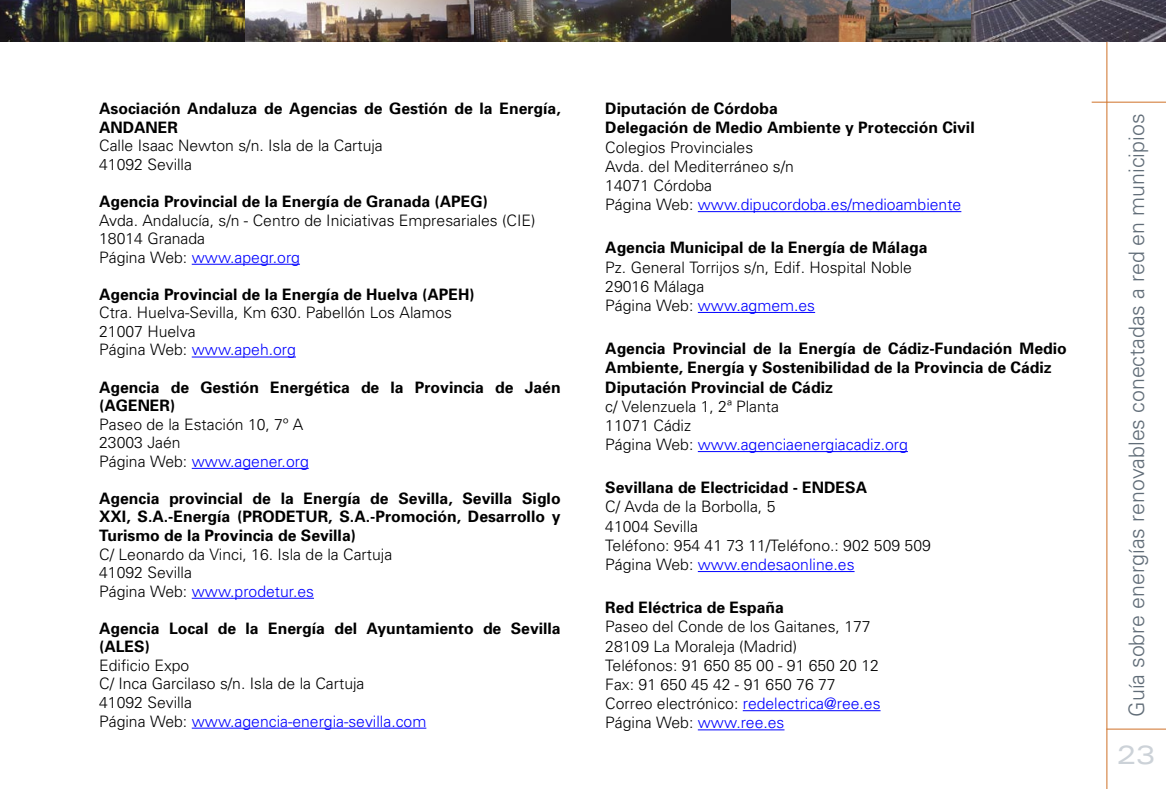
<style>
.page{position:relative;width:1166px;height:789px;background:#fff}
.page>*{position:absolute;margin:0;border:0;box-sizing:border-box;transform-origin:0 0}
.t1{font:expanded 26.25px "Univers";color:#ccd2d8}
.t2{font:300 21.35px "Univers";color:#616d78}
.t3{font:300 15.75px/18.6px "Univers";color:#000}
.t4{font:700 15.75px/18.6px "Univers";color:#000}
.s1{color:#00f}
</style>
<div class="page">
<hr style="left:1091px;top:102px;width:75px;height:1px;background:#cf7127">
<hr style="left:1106px;top:0;width:1px;height:789px;background:#cf7127">
<hr style="left:1106px;top:728px;width:60px;height:1px;background:#cf7127">
<img style="left:247px;top:0;width:720px;height:41px">
<img style="left:0;top:0;width:247px;height:41px">
<img style="left:967px;top:0;width:199px;height:41px">
<hr style="left:192px;top:264px;width:108px;height:1px;background:#00f">
<hr style="left:192px;top:357px;width:104px;height:1px;background:#00f">
<hr style="left:192px;top:468px;width:117px;height:1px;background:#00f">
<hr style="left:192px;top:598px;width:122px;height:1px;background:#00f">
<hr style="left:192px;top:728px;width:234px;height:1px;background:#00f">
<hr style="left:698px;top:211px;width:263px;height:1px;background:#00f">
<hr style="left:698px;top:312px;width:117px;height:1px;background:#00f">
<hr style="left:698px;top:451px;width:210px;height:1px;background:#00f">
<hr style="left:698px;top:571px;width:156px;height:1px;background:#00f">
<hr style="left:743px;top:710px;width:137px;height:1px;background:#00f">
<hr style="left:698px;top:729px;width:86px;height:1px;background:#00f">
<p class="t4" style="left:99px;top:99px;width:463px">Asociación Andaluza de Agencias de Gestión de la Energía,<br>ANDANER</p>
<p class="t3" style="left:99px;top:136px;width:285px">Calle Isaac Newton s/n. Isla de la Cartuja<br>41092 Sevilla</p>
<p class="t4" style="left:99px;top:192px;width:390px">Agencia Provincial de la Energía de Granada (APEG)</p>
<p class="t3" style="left:99px;top:211px;width:438px">Avda. Andalucía, s/n - Centro de Iniciativas Empresariales (CIE)<br>18014 Granada<br>Página Web: <span class="s1">www.apegr.org</span></p>
<p class="t4" style="left:99px;top:285px;width:377px">Agencia Provincial de la Energía de Huelva (APEH)</p>
<p class="t3" style="left:99px;top:303px;width:354px">Ctra. Huelva-Sevilla, Km 630. Pabellón Los Alamos<br>21007 Huelva<br>Página Web: <span class="s1">www.apeh.org</span></p>
<p class="t4" style="left:99px;top:378px;width:463px">Agencia de Gestión Energética de la Provincia de Jaén (AGENER)</p>
<p class="t3" style="left:99px;top:415px;width:211px">Paseo de la Estación 10, 7º A<br>23003 Jaén<br>Página Web: <span class="s1">www.agener.org</span></p>
<p class="t4" style="left:99px;top:489px;width:463px;text-align:justify">Agencia provincial de la Energía de Sevilla, Sevilla Siglo XXI, S.A.-Energía (PRODETUR, S.A.-Promoción, Desarrollo y Turismo de la Provincia de Sevilla)</p>
<p class="t3" style="left:99px;top:545px;width:294px">C/ Leonardo da Vinci, 16. Isla de la Cartuja<br>41092 Sevilla<br>Página Web: <span class="s1">www.prodetur.es</span></p>
<p class="t4" style="left:99px;top:619px;width:463px">Agencia Local de la Energía del Ayuntamiento de Sevilla (ALES)</p>
<p class="t3" style="left:99px;top:656px;width:329px">Edificio Expo<br>C/ Inca Garcilaso s/n. Isla de la Cartuja<br>41092 Sevilla<br>Página Web: <span class="s1">www.agencia-energia-sevilla.com</span></p>
<p class="t4" style="left:605px;top:99px;width:371px;line-height:19.1px">Diputación de Córdoba<br>Delegación de Medio Ambiente y Protección Civil</p>
<p class="t3" style="left:605px;top:137px;width:357px;line-height:19.2px">Colegios Provinciales<br>Avda. del Mediterráneo s/n<br>14071 Córdoba<br>Página Web: <span class="s1">www.dipucordoba.es/medioambiente</span></p>
<p class="t4" style="left:605px;top:238px;width:324px">Agencia Municipal de la Energía de Málaga</p>
<p class="t3" style="left:605px;top:257px;width:308px;line-height:19.2px">Pz. General Torrijos s/n, Edif. Hospital Noble<br>29016 Málaga<br>Página Web: <span class="s1">www.agmem.es</span></p>
<p class="t4" style="left:605px;top:339px;width:463px;line-height:19.1px">Agencia Provincial de la Energía de Cádiz-Fundación Medio<br>Ambiente, Energía y Sostenibilidad de la Provincia de Cádiz<br>Diputación Provincial de Cádiz</p>
<p class="t3" style="left:605px;top:396px;width:304px;line-height:19.2px">c/ Velenzuela 1, 2ª Planta<br>11071 Cádiz<br>Página Web: <span class="s1">www.agenciaenergiacadiz.org</span></p>
<p class="t4" style="left:605px;top:478px;width:263px">Sevillana de Electricidad - ENDESA</p>
<p class="t3" style="left:605px;top:497px;width:327px;line-height:19.1px">C/ Avda de la Borbolla, 5<br>41004 Sevilla<br>Teléfono: 954 41 73 11/Teléfono.: 902 509 509<br>Página Web: <span class="s1">www.endesaonline.es</span></p>
<p class="t4" style="left:605px;top:598px;width:180px">Red Eléctrica de España</p>
<p class="t3" style="left:605px;top:617px;width:277px;line-height:19.2px">Paseo del Conde de los Gaitanes, 177<br>28109 La Moraleja (Madrid)<br>Teléfonos: 91 650 85 00 - 91 650 20 12<br>Fax: 91 650 45 42 - 91 650 76 77<br>Correo electrónico: <span class="s1">redelectrica@ree.es<br></span>Página Web: <span class="s1">www.ree.es</span></p>
<h2 class="t2" style="left:1123px;top:717px;width:604px;rotate:-90deg">Guía sobre energías renovables conectadas a red en municipios</h2>
<h1 class="t1" style="left:1116px;top:738px;width:40px">23</h1>
</div>
